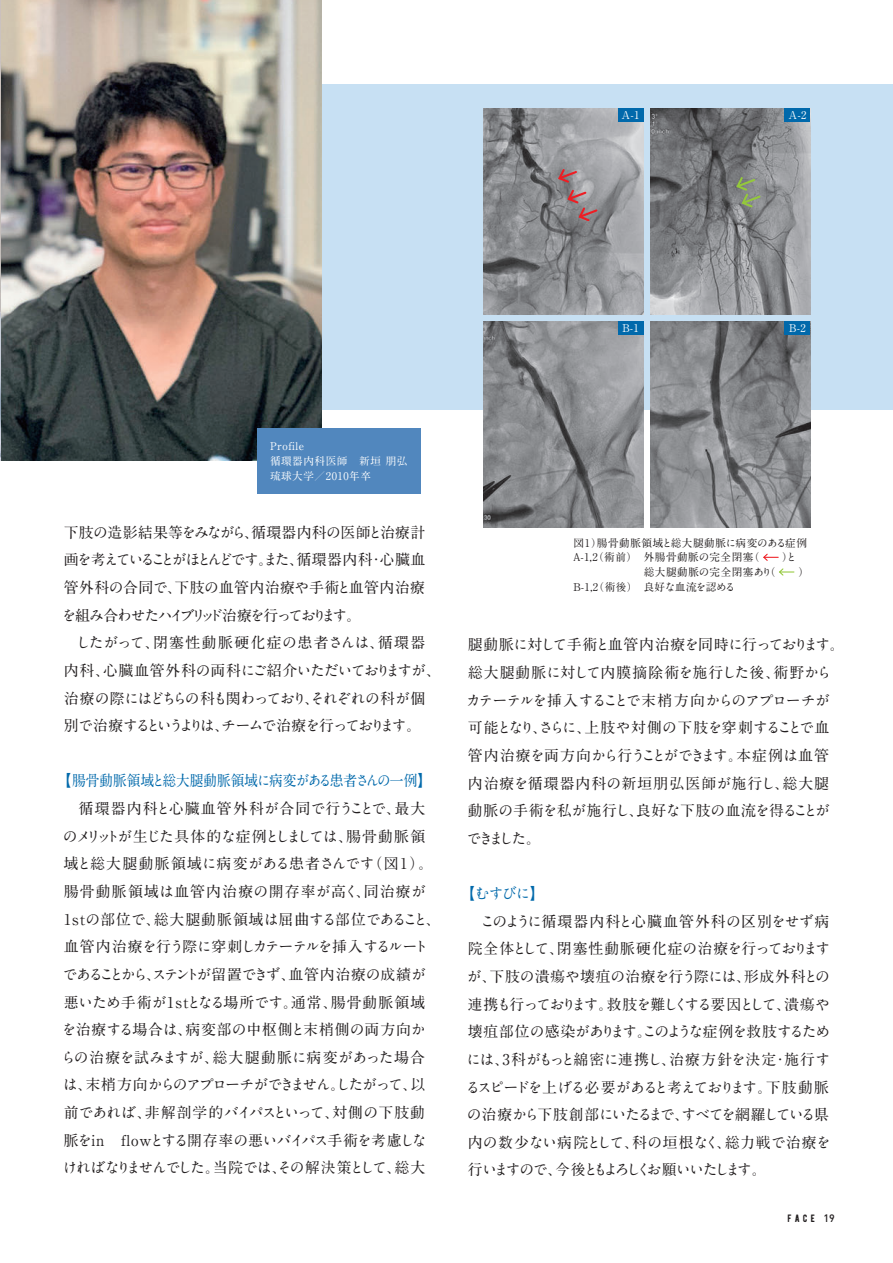
<style>
.page{position:relative;width:893px;height:1263px;background:#fff}
.page>*{position:absolute;margin:0;border:0;box-sizing:border-box;transform-origin:0 0}
.t1{font:700 14.85px/27.6px "A1 Mincho Std";letter-spacing:-.01em;color:#231f20}
.t2{font:700 14.85px/27.6px "A1 Mincho Std";letter-spacing:-.035em;color:#231f20;text-align:justify}
.t3{font:700 14.85px/27.6px "A1 Mincho Std";letter-spacing:-.06em;color:#231f20}
.t4{font:700 14.85px/27.6px "A1 Mincho Std";letter-spacing:-.065em;color:#231f20}
.t5{font:700 14.85px "A1 Mincho Std";color:#0169ab}
.t6{font:700 14.85px "A1 Mincho Std";letter-spacing:-.06em;color:#0169ab}
.t7{font:700 10.65px "A1 Mincho Std";letter-spacing:.05em;color:#231f20}
.t8{font:700 10.65px/14.9px "A1 Mincho Std";letter-spacing:.05em;color:#fff}
.t9{font:700 10.65px "A1 Mincho Std";letter-spacing:-.045em;color:#231f20}
.t10{font:10.65px "BERNIER Regular";color:#231f20}
.s1{font-family:"Koz Min Pr 6 N";font-weight:400}
.s2{font-family:"DIN";font-weight:500}
</style>
<div class="page">
<div style="left:0;top:84px;width:893px;height:326px;background:#c7e0f3"></div>
<img style="left:0;top:0;width:321px;height:461px">
<img style="left:484px;top:108px;width:159px;height:206px">
<div style="left:618px;top:108px;width:25px;height:14px;background:#0169ab"></div>
<img style="left:484px;top:322px;width:159px;height:205px">
<div style="left:618px;top:322px;width:25px;height:13px;background:#0169ab"></div>
<img style="left:651px;top:108px;width:159px;height:206px">
<div style="left:785px;top:108px;width:25px;height:14px;background:#0169ab"></div>
<img style="left:651px;top:322px;width:159px;height:205px">
<div style="left:785px;top:322px;width:25px;height:13px;background:#0169ab"></div>
<svg style="left:735px;top:175px;width:27px;height:34px"></svg>
<svg style="left:557px;top:167px;width:42px;height:56px"></svg>
<svg style="left:763px;top:553px;width:31px;height:23px"></svg>
<div style="left:257px;top:428px;width:164px;height:66px;background:#5187be"></div>
<p class="t8" style="left:622px;top:106px;width:19px">A-1</p>
<p class="t8" style="left:788px;top:106px;width:19px">A-2</p>
<p class="t8" style="left:622px;top:319px;width:18px">B-1</p>
<p class="t8" style="left:789px;top:319px;width:18px">B-2</p>
<p class="t8" style="left:270px;top:437px;width:139px">Profile<br>循環器内科医師　新垣 朋弘琉球大学／2010年卒</p>
<p class="t2" style="left:62px;top:516px;width:365px">下肢の造影結果等をみながら、循環器内科の医師と治療計画を考えていることがほとんどです。また、循環器内科・心臓血管外科の合同で、下肢の血管内治療や手術と血管内治療を組み合わせたハイブリッド治療を行っております。</p>
<p class="t4" style="left:64px;top:627px;width:379px;text-indent:12px">したがって、閉塞性動脈硬化症の患者さんは、循環器内科、心臓血管外科の両科にご紹介いただいておりますが、治療の際にはどちらの科も関わっており、それぞれの科が個別で治療するというよりは、チームで治療を行っております。</p>
<p class="t5" style="left:56px;top:769px;width:378px">【腸骨動脈領域と総大腿動脈領域に病変がある患者さんの一例】</p>
<p class="t1" style="left:61px;top:793px;width:381px;text-indent:18px">循環器内科と心臓血管外科が合同で行うことで、最大のメリットが生じた具体的な症例としましては、腸骨動脈領域と総大腿動脈領域に病変がある患者さんです（図１）。腸骨動脈領域は血管内治療の開存率が高く、同治療が<br>1stの部位で、総大腿動脈領域は屈曲する部位であること、血管内治療を行う際に穿刺しカテーテルを挿入するルートであることから、ステントが留置できず、血管内治療の成績が悪いため手術が1stとなる場所です。通常、腸骨動脈領域を治療する場合は、病変部の中枢側と末梢側の両方向からの治療を試みますが、総大腿動脈に病変があった場合は、末梢方向からのアプローチができません。したがって、以前であれば、非解剖学的バイパスといって、対側の下肢動脈をin　flowとする開存率の悪いバイパス手術を考慮しなければなりませんでした。当院では、その解決策として、総大</p>
<p class="t7" style="left:573px;top:534px;width:235px">図１）腸骨動脈領域と総大腿動脈に病変のある症例</p>
<p class="t7" style="left:573px;top:549px;width:225px"><span class="s1">A</span>-1,2（術前）　外腸骨動脈の完全閉塞（　　）と</p>
<p class="t7" style="left:644px;top:564px;width:167px">総大腿動脈の完全閉塞あり（　　）</p>
<p class="t9" style="left:573px;top:579px;width:164px">B-1,2（術後）　良好な血流を認める</p>
<p class="t2" style="left:466px;top:629px;width:380px;text-align:left">腿動脈に対して手術と血管内治療を同時に行っております。総大腿動脈に対して内膜摘除術を施行した後、術野からカテーテルを挿入することで末梢方向からのアプローチが可能となり、さらに、上肢や対側の下肢を穿刺することで血管内治療を両方向から行うことができます。本症例は血管内治療を循環器内科の新垣朋弘医師が施行し、総大腿動脈の手術を私が施行し、良好な下肢の血流を得ることができました。</p>
<p class="t6" style="left:460px;top:881px;width:86px">【むすびに】</p>
<p class="t3" style="left:465px;top:905px;width:367px;text-indent:15px">このように循環器内科と心臓血管外科の区別をせず病院全体として、閉塞性動脈硬化症の治療を行っておりますが、下肢の潰瘍や壊疽の治療を行う際には、形成外科との連携も行っております。救肢を難しくする要因として、潰瘍や壊疽部位の感染があります。このような症例を救肢するためには、3科がもっと綿密に連携し、治療方針を決定・施行するスピードを上げる必要があると考えております。下肢動脈の治療から下肢創部にいたるまで、すべてを網羅している県内の数少ない病院として、科の垣根なく、総力戦で治療を行いますので、今後ともよろしくお願いいたします。</p>
<p class="t10" style="left:787px;top:1211px;width:49px">FACE <span class="s2">19</span></p>
</div>
